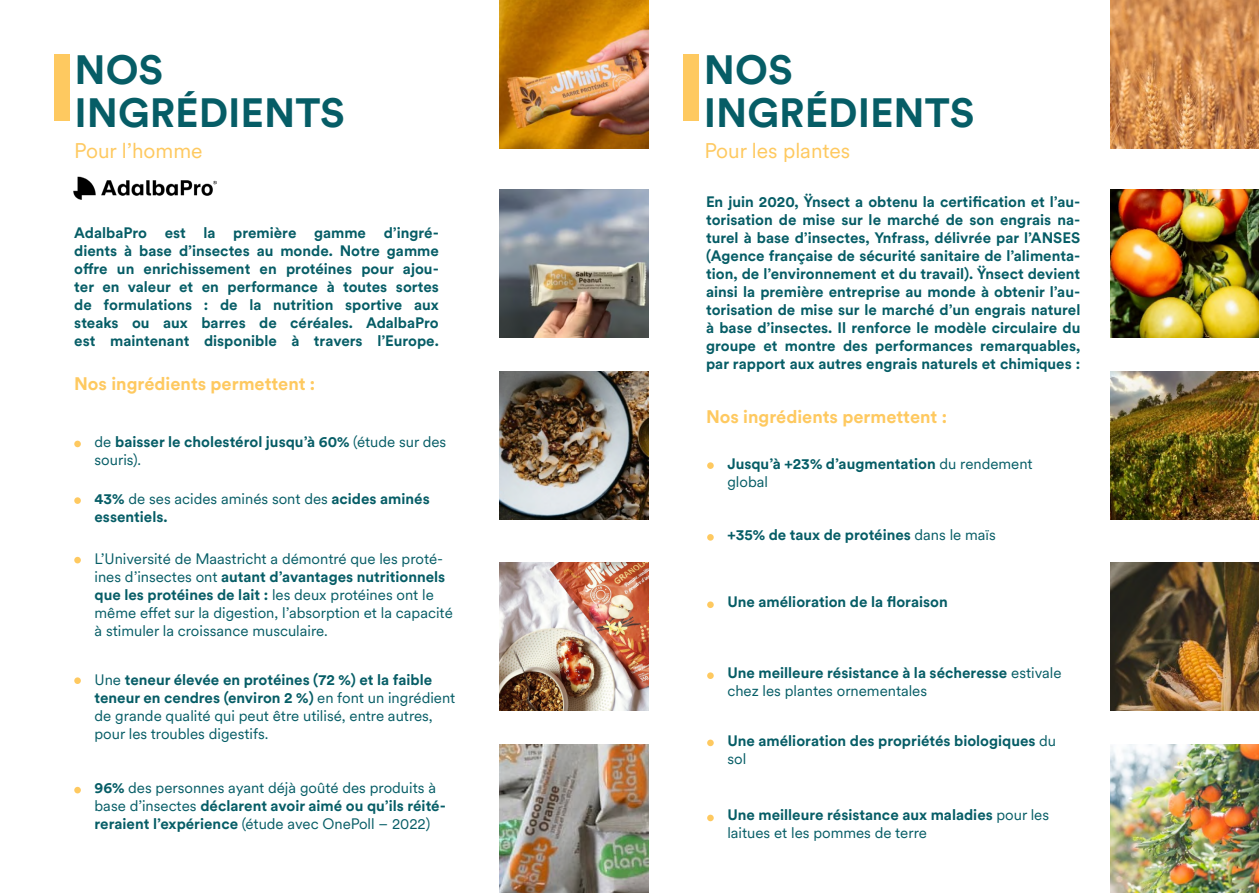
<style>
.page{position:relative;width:1259px;height:893px;background:#fff}
.page>*{position:absolute;margin:0;border:0;box-sizing:border-box;transform-origin:0 0}
.t1{font:700 40.5px "Circular XX";color:#065d66}
.t2{font:21px "Circular XX";color:#fec960}
.t3{font:700 18px "Circular XX";color:#fec960}
.t4{font:700 15px/18px "Circular XX";color:#065d66}
.t5{font:15px/18px "Circular XX";color:#065d66}
.s1{font-weight:400}
.s2{font-weight:700}
</style>
<div class="page">
<div style="left:54px;top:55px;width:16px;height:66px;background:#fec960"></div>
<div style="left:683px;top:55px;width:16px;height:66px;background:#fec960"></div>
<img style="left:500px;top:0;width:148px;height:149px">
<img style="left:1110px;top:0;width:149px;height:149px">
<img style="left:500px;top:189px;width:148px;height:149px">
<img style="left:1110px;top:189px;width:149px;height:149px">
<img style="left:500px;top:371px;width:148px;height:149px">
<img style="left:1110px;top:371px;width:149px;height:149px">
<img style="left:500px;top:562px;width:148px;height:148px">
<img style="left:1110px;top:562px;width:149px;height:148px">
<img style="left:500px;top:744px;width:148px;height:149px">
<img style="left:1110px;top:744px;width:149px;height:149px">
<img style="left:74px;top:176px;width:142px;height:24px">
<div style="left:74px;top:441px;width:7px;height:6px;background:#fec960;border-radius:50%"></div>
<div style="left:74px;top:497px;width:7px;height:7px;background:#fec960;border-radius:50%"></div>
<div style="left:74px;top:557px;width:7px;height:6px;background:#fec960;border-radius:50%"></div>
<div style="left:74px;top:677px;width:7px;height:7px;background:#fec960;border-radius:50%"></div>
<div style="left:74px;top:787px;width:7px;height:6px;background:#fec960;border-radius:50%"></div>
<div style="left:707px;top:462px;width:7px;height:7px;background:#fec960;border-radius:50%"></div>
<div style="left:707px;top:534px;width:7px;height:7px;background:#fec960;border-radius:50%"></div>
<div style="left:707px;top:601px;width:7px;height:7px;background:#fec960;border-radius:50%"></div>
<div style="left:707px;top:672px;width:7px;height:7px;background:#fec960;border-radius:50%"></div>
<div style="left:707px;top:740px;width:7px;height:6px;background:#fec960;border-radius:50%"></div>
<div style="left:707px;top:815px;width:7px;height:6px;background:#fec960;border-radius:50%"></div>
<p class="t1" style="left:74px;top:42px;width:90px">NOS</p>
<p class="t1" style="left:74px;top:85px;width:272px">INGRÉDIENTS</p>
<p class="t1" style="left:704px;top:42px;width:90px">NOS</p>
<p class="t1" style="left:704px;top:85px;width:272px">INGRÉDIENTS</p>
<p class="t2" style="left:74px;top:136px;width:130px">Pour l’homme</p>
<p class="t2" style="left:704px;top:136px;width:147px">Pour les plantes</p>
<p class="t4" style="left:74px;top:223px;width:366px;text-align:justify">AdalbaPro est la première gamme d’ingré&shy;dients à base d’insectes au monde. Notre gamme offre un enrichissement en protéines pour ajou&shy;ter en valeur et en performance à toutes sortes de formulations : de la nutrition sportive aux steaks ou aux barres de céréales. AdalbaPro est maintenant disponible à travers l’Europe.</p>
<p class="t3" style="left:74px;top:371px;width:242px">Nos ingrédients permettent :</p>
<p class="t4" style="left:94px;top:432px;width:353px"><span class="s1">de</span> baisser le cholestérol jusqu’à 60% <span class="s1">(étude sur des souris).</span></p>
<p class="t4" style="left:94px;top:489px;width:337px">43% <span class="s1">de ses acides aminés sont des</span> acides aminés essentiels.</p>
<p class="t5" style="left:94px;top:549px;width:360px">L’Université de Maastricht a démontré que les proté&shy;ines d’insectes ont <span class="s2">autant d’avantages nutritionnels que les protéines de lait :</span> les deux protéines ont le même effet sur la digestion, l’absorption et la capacité à stimuler la croissance musculaire.</p>
<p class="t5" style="left:94px;top:670px;width:362px">Une <span class="s2">teneur élevée en protéines (72 %) et la faible teneur en cendres (environ 2 %)</span> en font un ingrédient de grande qualité qui peut être utilisé, entre autres, pour les troubles digestifs.</p>
<p class="t5" style="left:94px;top:778px;width:353px"><span class="s2">96%</span> des personnes ayant déjà goûté des produits à base d’insectes <span class="s2">déclarent avoir aimé ou qu’ils réité&shy;reraient l’expérience</span> (étude avec OnePoll – 2022)</p>
<p class="t4" style="left:706px;top:193px;width:376px;text-align:justify">En juin 2020, Ÿnsect a obtenu la certification et l’au&shy;torisation de mise sur le marché de son engrais na&shy;turel à base d’insectes, Ynfrass, délivrée par l’ANSES (Agence française de sécurité sanitaire de l’alimenta&shy;tion, de l’environnement et du travail). Ÿnsect devient ainsi la première entreprise au monde à obtenir l’au&shy;torisation de mise sur le marché d’un engrais naturel à base d’insectes. Il renforce le modèle circulaire du groupe et montre des performances remarquables, par rapport aux autres engrais naturels et chimiques :</p>
<p class="t3" style="left:706px;top:404px;width:242px">Nos ingrédients permettent :</p>
<p class="t4" style="left:727px;top:454px;width:307px">Jusqu’à +23% d’augmentation <span class="s1">du rendement global</span></p>
<p class="t4" style="left:727px;top:525px;width:270px">+35% de taux de protéines <span class="s1">dans le maïs</span></p>
<p class="t4" style="left:727px;top:592px;width:222px">Une amélioration de la floraison</p>
<p class="t4" style="left:727px;top:663px;width:335px">Une meilleure résistance à la sécheresse <span class="s1">estivale chez les plantes ornementales</span></p>
<p class="t4" style="left:727px;top:731px;width:330px">Une amélioration des propriétés biologiques <span class="s1">du sol</span></p>
<p class="t4" style="left:727px;top:805px;width:323px">Une meilleure résistance aux maladies <span class="s1">pour les laitues et les pommes de terre</span></p>
</div>
